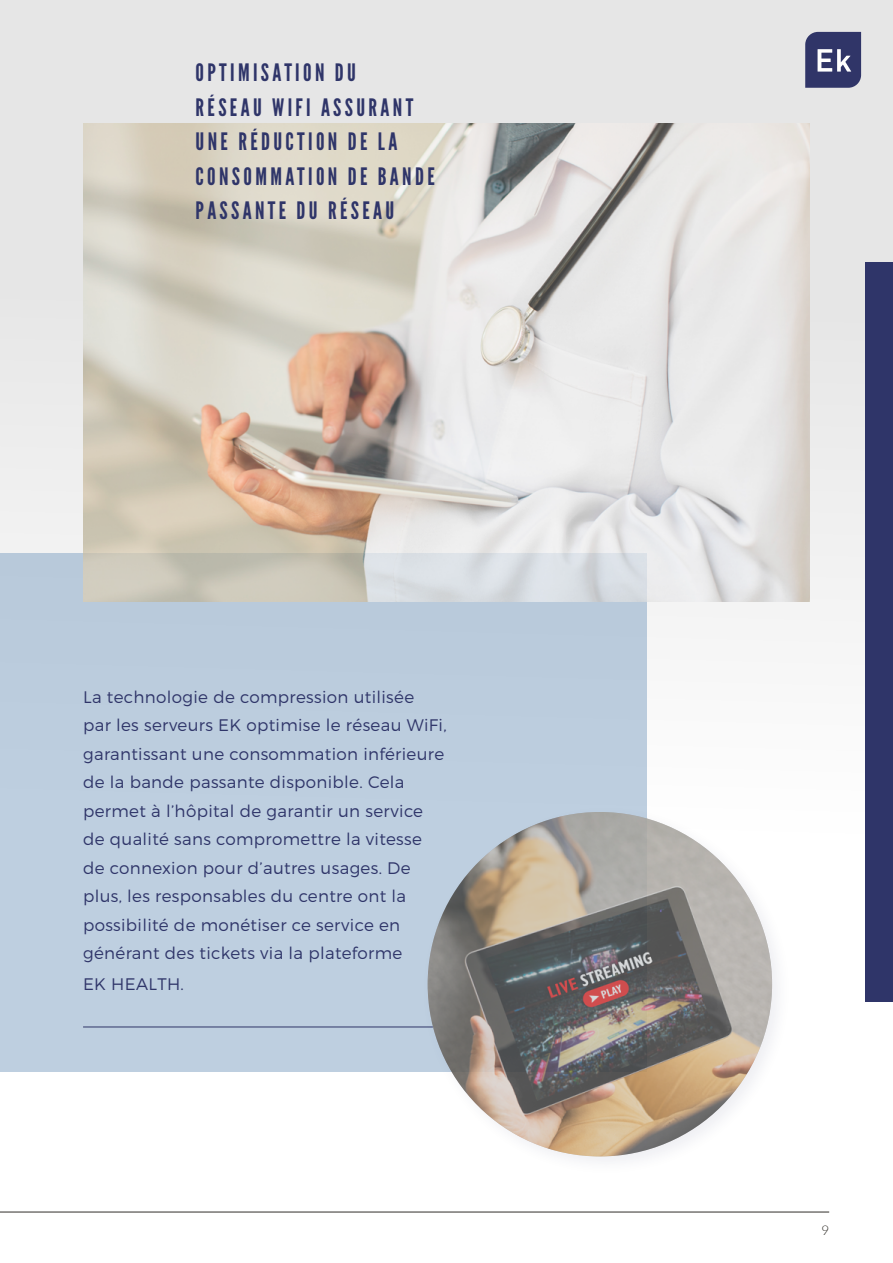
<style>
.page{position:relative;width:893px;height:1263px;background:#fff}
.page>*{position:absolute;margin:0;border:0;box-sizing:border-box;transform-origin:0 0}
.t1{font:24px/34.5px "League Gothic";letter-spacing:.14em;color:#2f3569}
.t2{font:300 16.65px/28.5px "Montserrat";letter-spacing:.02em;color:#2f3569}
.t3{font:300 13.5px "Lato";color:#312e29}
</style>
<div class="page">
<div style="left:0;top:0;width:893px;height:880px;background:linear-gradient(to bottom,#e0e0e0,#fdfdfd)"></div>
<hr style="left:0;top:1212px;width:829px;height:1px;background:#312e29">
<div style="left:865px;top:262px;width:28px;height:739px;background:#2f3569"></div>
<svg style="left:805px;top:32px;width:56px;height:56px;background:#4c507c"></svg>
<div style="left:0;top:553px;width:647px;height:518px;background:#bdcedf"></div>
<img style="left:83px;top:124px;width:727px;height:477px">
<hr style="left:83px;top:1026px;width:350px;height:1px;background:#303568">
<div style="left:420px;top:804px;width:372px;height:372px;background:#303568;opacity:.15"></div>
<img style="left:428px;top:812px;width:344px;height:344px;border-radius:172px">
<h1 class="t1" style="left:196px;top:56px;width:241px">OPTIMISATION DU<br>RÉSEAU WIFI ASSURANT<br>UNE RÉDUCTION DE LA<br>CONSOMMATION DE BANDE<br>PASSANTE DU RÉSEAU</h1>
<p class="t2" style="left:83px;top:682px;width:365px">La technologie de compression utilisée<br>par les serveurs EK optimise le réseau WiFi, garantissant une consommation inférieure de la bande passante disponible. Cela permet à l’hôpital de garantir un service de qualité sans compromettre la vitesse de connexion pour d’autres usages. De plus, les responsables du centre ont la possibilité de monétiser ce service en générant des tickets via la plateforme</p>
<p class="t2" style="left:83px;top:970px;width:102px">EK HEALTH.</p>
<p class="t3" style="left:821px;top:1220px;width:9px">9</p>
</div>
